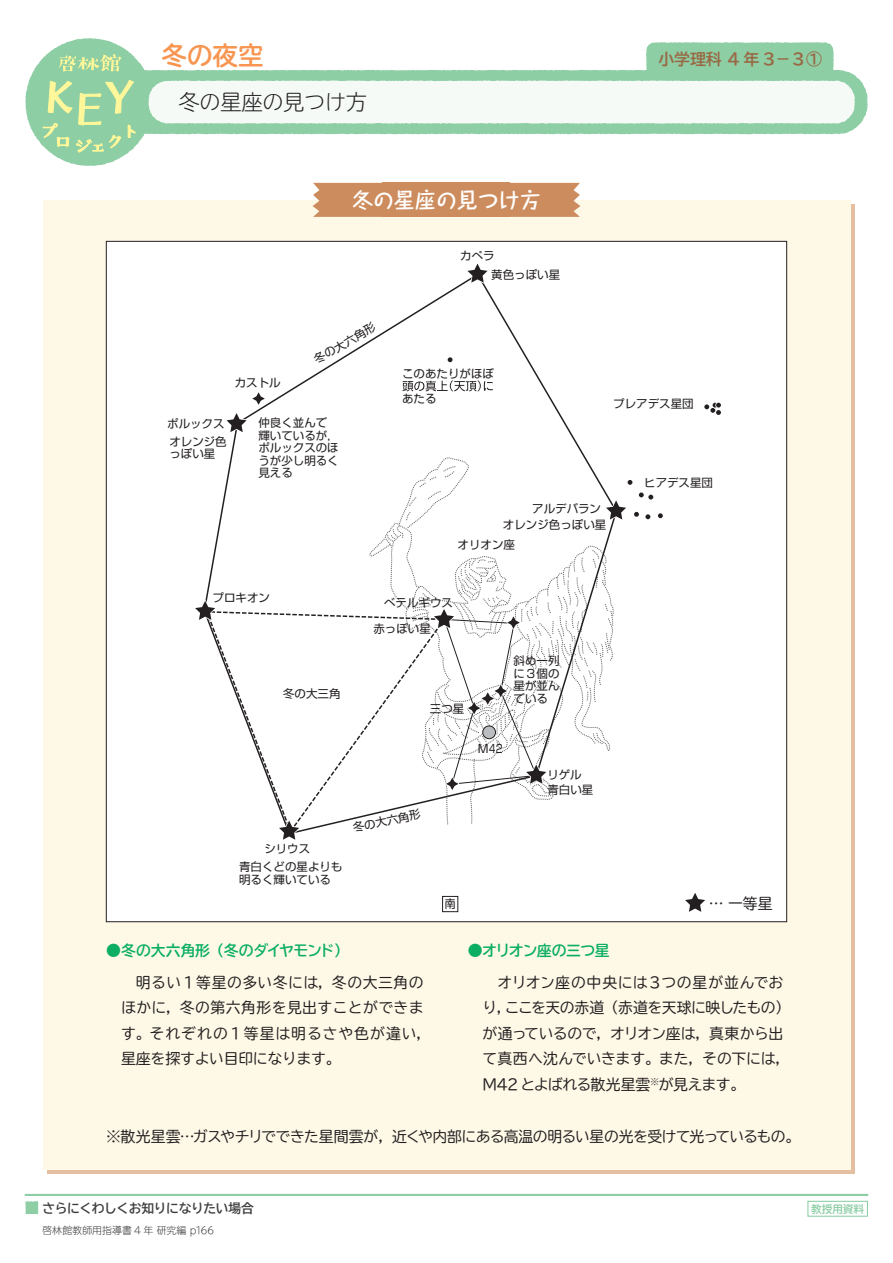
<style>
.page{position:relative;width:893px;height:1263px;background:#fff}
.page>*{position:absolute;margin:0;border:0;box-sizing:border-box;transform-origin:0 0}
.t1{font:700 25.5px "TBUDR Go Std";color:#f79551}
.t2{font:700 21.3px "Taka Hand Std De";letter-spacing:-.015em;color:#fff}
.t3{font:300 21.3px "TBUDR Go Std Super";letter-spacing:-.015em;color:#231f20}
.t4{font:700 15.9px "TBUDR Go Std";letter-spacing:-.005em;color:#996844}
.t5{font:14.85px/25.5px "TBUDR Go Std";letter-spacing:-.01em;color:#231f20}
.t6{font:14.85px/25.5px "TBUDR Go Std";letter-spacing:.025em;color:#231f20}
.t7{font:14.85px "TBUDR Go Std";letter-spacing:-.045em;color:#231f20}
.t8{font:700 14.85px "TBUDR Go Std";letter-spacing:-.04em;color:#0bae62}
.t9{font:14.85px "TBUDR Go Std";letter-spacing:-.035em;color:#231f20}
.t10{font:700 12.75px "TBUD Go Std";letter-spacing:-.03em;color:#3e3e3f}
.t11{font:11.55px/12.6px "G Shin Go Pro";color:#231f20}
.t12{font:700 10.65px "TBUDR Go Std";letter-spacing:-.005em;color:#8dcea5}
.t13{font:300 9.9px "TBUDR Go Std Super";letter-spacing:-.005em;color:#3e3e3f}
.t14{font:8.7px "TBUDR Go Std";color:#231f20}
</style>
<div class="page">
<div style="left:43px;top:200px;width:807px;height:969px;background:#fef9e7"></div>
<svg style="left:510px;top:183px;width:70px;height:34px;background:#cf9164"></svg>
<svg style="left:313px;top:183px;width:70px;height:34px;background:#cf9164"></svg>
<div style="left:383px;top:183px;width:127px;height:34px;background:#cd8c5d"></div>
<div style="left:106px;top:241px;width:681px;height:681px;background:#fff"></div>
<svg style="left:205px;top:282px;width:409px;height:550px"></svg>
<svg style="left:464px;top:263px;width:27px;height:22px"></svg>
<svg style="left:195px;top:599px;width:23px;height:24px"></svg>
<svg style="left:276px;top:819px;width:26px;height:21px"></svg>
<svg style="left:431px;top:607px;width:118px;height:186px"></svg>
<svg style="left:223px;top:390px;width:45px;height:45px"></svg>
<svg style="left:447px;top:357px;width:6px;height:6px"></svg>
<div style="left:657px;top:513px;width:7px;height:6px;border:2px solid #fff;border-radius:50%"></div>
<svg style="left:603px;top:492px;width:60px;height:30px"></svg>
<svg style="left:627px;top:480px;width:6px;height:5px"></svg>
<div style="left:715px;top:409px;width:7px;height:7px;border:2px solid #fff;border-radius:50%"></div>
<div style="left:715px;top:402px;width:7px;height:6px;border:2px solid #fff;border-radius:50%"></div>
<svg style="left:704px;top:402px;width:17px;height:13px"></svg>
<div style="left:483px;top:726px;width:12px;height:13px;background:#bcbdc0;border-radius:50%"></div>
<div style="left:482px;top:725px;width:14px;height:14px;border:1px solid #231f20;border-radius:50%"></div>
<div style="left:442px;top:896px;width:16px;height:16px;border:1px solid #231f20"></div>
<svg style="left:402px;top:380px;width:91px;height:11px"></svg>
<svg style="left:685px;top:893px;width:20px;height:19px"></svg>
<svg style="left:25px;top:38px;width:830px;height:128px"></svg>
<hr style="left:26px;top:1194px;width:841px;height:2px;background:#8dcea5">
<div style="left:807px;top:1201px;width:61px;height:16px;border:1px solid #8dcea5"></div>
<svg style="left:25px;top:1201px;width:14px;height:13px"></svg>
<h1 class="t1" style="left:162px;top:35px;width:104px">冬の夜空</h1>
<h2 class="t3" style="left:178px;top:85px;width:190px">冬の星座の見つけ方</h2>
<h3 class="t4" style="left:658px;top:46px;width:165px">小学理科 4 年 3－３1</h3>
<h2 class="t2" style="left:352px;top:185px;width:190px">冬の星座の見つけ方</h2>
<p class="t11" style="left:460px;top:248px;width:36px">カペラ</p>
<p class="t11" style="left:491px;top:266px;width:70px">黄色っぽい星</p>
<p class="t11" style="left:235px;top:375px;width:47px">カストル</p>
<p class="t11" style="left:311px;top:354px;width:70px;rotate:-30deg">冬の大六角形</p>
<p class="t11" style="left:167px;top:416px;width:59px">ポルックス</p>
<p class="t11" style="left:169px;top:433px;width:59px">オレンジ色っぽい星</p>
<p class="t11" style="left:258px;top:415px;width:82px">仲良く並んで輝いているが，ポルックスのほうが少し明るく見える</p>
<p class="t11" style="left:402px;top:359px;width:93px;line-height:25.2px">このあたりがほぼあたる</p>
<p class="t11" style="left:613px;top:396px;width:82px">プレアデス星団</p>
<p class="t11" style="left:532px;top:501px;width:70px">アルデバラン</p>
<p class="t11" style="left:503px;top:517px;width:105px">オレンジ色っぽい星</p>
<p class="t11" style="left:458px;top:537px;width:59px">オリオン座</p>
<p class="t11" style="left:644px;top:474px;width:70px">ヒアデス星団</p>
<p class="t11" style="left:213px;top:590px;width:59px">プロキオン</p>
<p class="t11" style="left:283px;top:686px;width:59px">冬の大三角</p>
<p class="t11" style="left:384px;top:595px;width:70px">ベテルギウス</p>
<p class="t11" style="left:373px;top:621px;width:59px">赤っぽい星</p>
<p class="t11" style="left:430px;top:701px;width:36px">三つ星</p>
<p class="t11" style="left:264px;top:841px;width:47px">シリウス</p>
<p class="t11" style="left:239px;top:859px;width:105px">青白くどの星よりも明るく輝いている</p>
<p class="t11" style="left:352px;top:820px;width:70px;rotate:-12deg">冬の大六角形</p>
<p class="t11" style="left:445px;top:896px;width:13px">南</p>
<p class="t11" style="left:514px;top:653px;width:47px;text-align:justify">斜め一列に３個の星が並んでいる</p>
<p class="t11" style="left:478px;top:741px;width:26px">M42</p>
<p class="t11" style="left:547px;top:767px;width:36px">リゲル</p>
<p class="t11" style="left:547px;top:782px;width:47px">青白い星</p>
<p class="t5" style="left:709px;top:891px;width:65px">… 一等星</p>
<p class="t8" style="left:106px;top:938px;width:244px">●冬の大六角形（冬のダイヤモンド(</p>
<p class="t6" style="left:121px;top:969px;width:312px">　明るい１等星の多い冬には，冬の大三角のほかに，冬の第六角形を見出すことができます。それぞれの１等星は明るさや色が違い，星座を探すよい目印になります。</p>
<p class="t8" style="left:468px;top:938px;width:143px">●オリオン座の三つ星</p>
<p class="t5" style="left:505px;top:969px;width:287px;text-indent:-22px">　オリオン座の中央には３つの星が並んでおここを天の赤道（赤道を天球に映したもの(</p>
<p class="t5" style="left:482px;top:995px;width:31px">り，</p>
<p class="t9" style="left:483px;top:1021px;width:302px">が通っているので，オリオン座は，真東から出</p>
<p class="t5" style="left:482px;top:1046px;width:309px">て真西へ沈んでいきます。また，その下には，</p>
<p class="t5" style="left:659px;top:1071px;width:88px">が見えます。</p>
<p class="t5" style="left:482px;top:1071px;width:169px">M42とよばれる散光星雲</p>
<p class="t14" style="left:650px;top:1074px;width:10px">※</p>
<p class="t7" style="left:106px;top:1124px;width:696px">※散光星雲…ガスやチリでできた星間雲が，近くや内部にある高温の明るい星の光を受けて光っているもの。</p>
<p class="t10" style="left:42px;top:1197px;width:213px">さらにくわしくお知りになりたい場合</p>
<p class="t13" style="left:42px;top:1222px;width:174px">啓林館教師用指導書 4 年研究編 p166</p>
<p class="t12" style="left:811px;top:1200px;width:54px">教授用資料</p>
</div>
